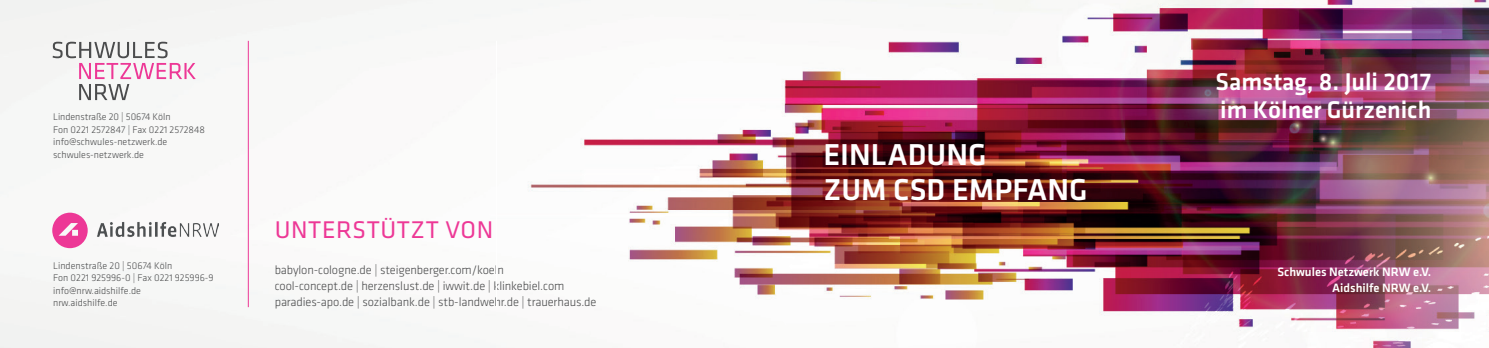
<style>
.page{position:relative;width:1489px;height:348px;background:#fff}
.page>*{position:absolute;margin:0;border:0;box-sizing:border-box;transform-origin:0 0}
.t1{font:500 31.25px/35px "Klavika";color:#fff}
.t2{font:500 25px/27.5px "Klavika";color:#fff}
.t3{font:25px "Klavika";letter-spacing:.025em;color:#ed3896}
.t4{font:300 12.5px/16.2px "Klavika";letter-spacing:-.01em;color:#4b4c4d}
.t5{font:500 12.5px/16.2px "Klavika";color:#fff;text-align:right}
.t6{font:300 10px/12.5px "Klavika";color:#4b4c4d}
</style>
<div class="page">
<img style="left:0;top:0;width:1488px;height:347px">
<hr style="left:496px;top:41px;width:1px;height:265px;background:#fff">
<img style="left:93px;top:212px;width:126px;height:37px">
<hr style="left:248px;top:41px;width:1px;height:265px;background:#ed3896">
<svg style="left:52px;top:212px;width:36px;height:36px"></svg>
<svg style="left:53px;top:42px;width:143px;height:58px"></svg>
<p class="t6" style="left:53px;top:110px;width:153px">Lindenstraße 20 | 50674 Köln<br>Fon 0221 2572847 | Fax 0221 2572848 info@schwules-netzwerk.de schwules-netzwerk.de</p>
<p class="t6" style="left:53px;top:258px;width:162px">Lindenstraße 20 | 50674 Köln<br>Fon 0221 925996-0 | Fax 0221 925996-9 info@nrw.aidshilfe.de<br>nrw.aidshilfe.de</p>
<h2 class="t3" style="left:275px;top:213px;width:220px">UNTERSTÜTZT VON</h2>
<p class="t4" style="left:275px;top:261px;width:323px">babylon-cologne.de | steigenberger.com/koeln<br>cool-concept.de | herzenslust.de | iwwit.de | klinkebiel.com paradies-apo.de | sozialbank.de | stb-landwehr.de | trauerhaus.de</p>
<h1 class="t1" style="left:823px;top:136px;width:265px">EINLADUNG<br>ZUM CSD EMPFANG</h1>
<h2 class="t2" style="left:1215px;top:68px;width:217px">Samstag, 8. Juli 2017 im Kölner Gürzenich</h2>
<p class="t5" style="left:1277px;top:263px;width:155px">Schwules Netzwerk NRW e.V.<br>Aidshilfe NRW e.V.</p>
</div>
